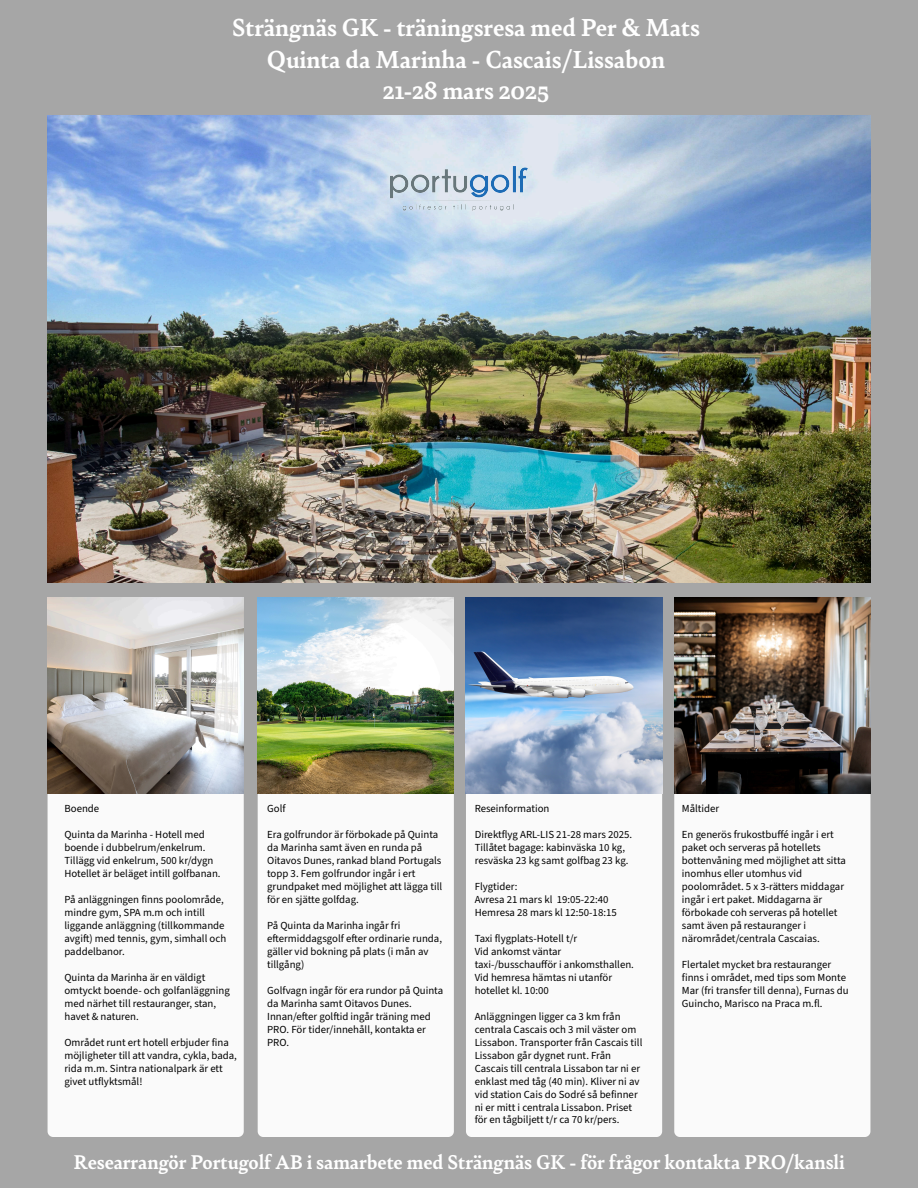
<style>
.page{position:relative;width:918px;height:1188px;background:#a6a6a6}
.page>*{position:absolute;margin:0;border:0;box-sizing:border-box;transform-origin:0 0}
.t1{font:700 26.25px/31.5px "Bely";color:#fff;text-align:center}
.t2{font:700 21.15px "Bely";color:#fff}
.t3{font:10.8px/12.9px "Source Sans 3";color:#000}
</style>
<div class="page">
<img style="left:48px;top:115px;width:822px;height:468px">
<div style="left:48px;top:794px;width:196px;height:343px;background:#fafafa"></div>
<div style="left:258px;top:794px;width:196px;height:343px;background:#fafafa"></div>
<div style="left:466px;top:794px;width:196px;height:343px;background:#fafafa"></div>
<div style="left:674px;top:794px;width:196px;height:343px;background:#fafafa"></div>
<img style="left:674px;top:598px;width:196px;height:196px">
<img style="left:258px;top:598px;width:196px;height:196px">
<img style="left:48px;top:598px;width:196px;height:196px">
<img style="left:466px;top:598px;width:196px;height:196px">
<img style="left:390px;top:167px;width:138px;height:44px">
<h1 class="t1" style="left:232px;top:11px;width:469px">Strängnäs GK - träningsresa med Per &amp; Mats<br>Quinta da Marinha - Cascais/Lissabon<br>21-28 mars 2025</h1>
<p class="t3" style="left:64px;top:802px;width:36px">Boende</p>
<p class="t3" style="left:64px;top:828px;width:158px">Quinta da Marinha - Hotell med boende i dubbelrum/enkelrum.<br>Tillägg vid enkelrum, 500 kr/dygn Hotellet är beläget intill golfbanan.</p>
<p class="t3" style="left:64px;top:893px;width:163px">På anläggningen finns poolområde, mindre gym, SPA m.m och intill liggande anläggning (tillkommande avgift) med tennis, gym, simhall och paddelbanor.</p>
<p class="t3" style="left:64px;top:971px;width:167px">Quinta da Marinha är en väldigt omtyckt boende- och golfanläggning med närhet till restauranger, stan, havet &amp; naturen.</p>
<p class="t3" style="left:64px;top:1036px;width:174px">Området runt ert hotell erbjuder fina möjligheter till att vandra, cykla, bada, rida m.m. Sintra nationalpark är ett givet utflyktsmål!</p>
<p class="t3" style="left:267px;top:802px;width:20px">Golf</p>
<p class="t3" style="left:267px;top:828px;width:177px">Era golfrundor är förbokade på Quinta da Marinha samt även en runda på Oitavos Dunes, rankad bland Portugals topp 3. Fem golfrundor ingår i ert grundpaket med möjlighet att lägga till för en sjätte golfdag.</p>
<p class="t3" style="left:267px;top:919px;width:176px">På Quinta da Marinha ingår fri eftermiddagsgolf efter ordinarie runda, gäller vid bokning på plats (i mån av tillgång)</p>
<p class="t3" style="left:267px;top:984px;width:177px">Golfvagn ingår för era rundor på Quinta da Marinha samt Oitavos Dunes.<br>Innan/efter golftid ingår träning med<br>PRO. För tider/innehåll, kontakta er<br>PRO.</p>
<p class="t3" style="left:475px;top:802px;width:76px">Reseinformation</p>
<p class="t3" style="left:475px;top:828px;width:159px">Direktflyg ARL-LIS 21-28 mars 2025.<br>Tillåtet bagage: kabinväska 10 kg, resväska 23 kg samt golfbag 23 kg.</p>
<p class="t3" style="left:475px;top:880px;width:144px">Flygtider:<br>Avresa 21 mars kl 19:05-22:40<br>Hemresa 28 mars kl 12:50-18:15</p>
<p class="t3" style="left:475px;top:932px;width:161px">Taxi flygplats-Hotell t/r<br>Vid ankomst väntar taxi-/busschaufför i ankomsthallen.<br>Vid hemresa hämtas ni utanför hotellet kl. 10:00</p>
<p class="t3" style="left:475px;top:1010px;width:169px">Anläggningen ligger ca 3 km från centrala Cascais och 3 mil väster om Lissabon. Transporter från Cascais till Lissabon går dygnet runt. Från Cascais till centrala Lissabon tar ni er enklast med tåg (40 min). Kliver ni av vid station Cais do Sodré så befinner ni er mitt i centrala Lissabon. Priset för en tågbiljett t/r ca 70 kr/pers.</p>
<p class="t3" style="left:682px;top:802px;width:39px">Måltider</p>
<p class="t3" style="left:682px;top:828px;width:165px">En generös frukostbuffé ingår i ert paket och serveras på hotellets bottenvåning med möjlighet att sitta inomhus eller utomhus vid poolområdet. 5 x 3-rätters middagar ingår i ert paket. Middagarna är förbokade coh serveras på hotellet samt även på restauranger i närområdet/centrala Cascaias.</p>
<p class="t3" style="left:682px;top:958px;width:168px">Flertalet mycket bra restauranger finns i området, med tips som Monte Mar (fri transfer till denna), Furnas du Guincho, Marisco na Praca m.fl.</p>
<h2 class="t2" style="left:73px;top:1147px;width:773px">Researrangör Portugolf AB i samarbete med Strängnäs GK - för frågor kontakta PRO/kansli</h2>
</div>
